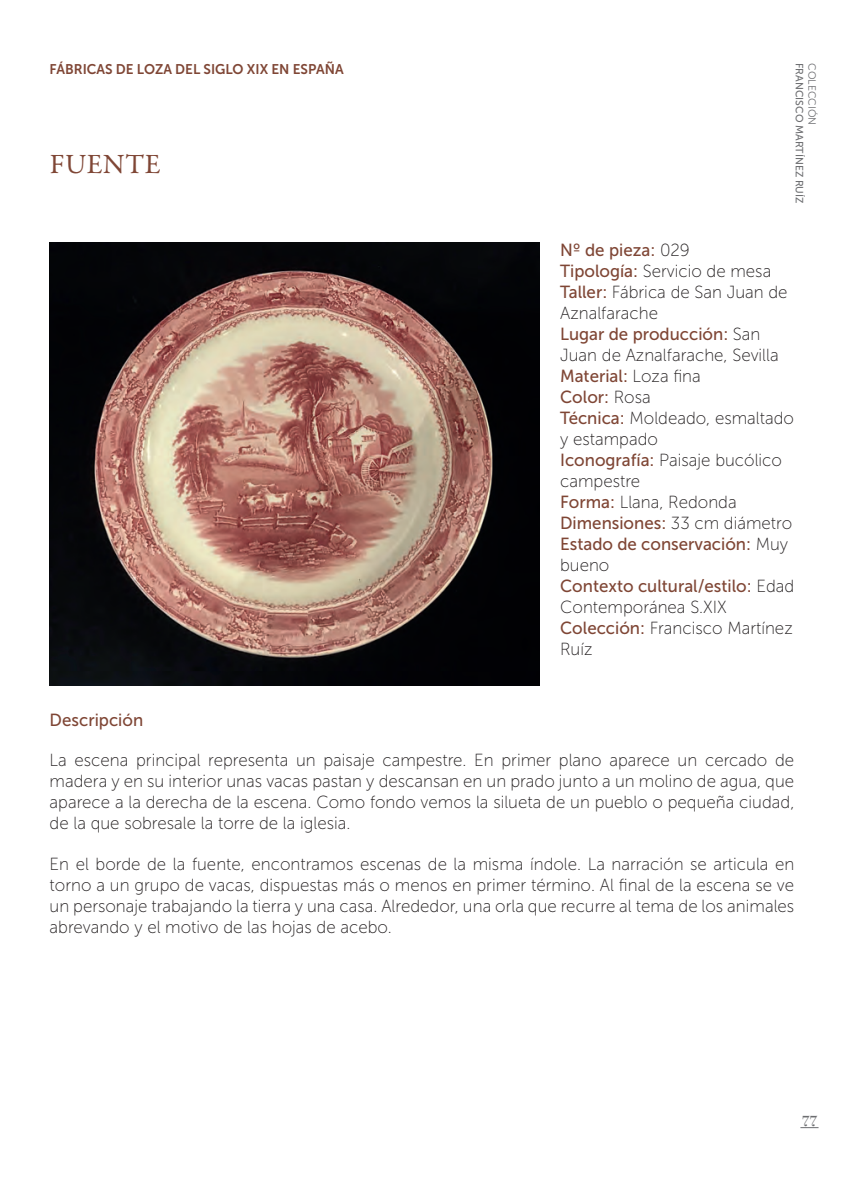
<style>
.page{position:relative;width:844px;height:1191px;background:#fff}
.page>*{position:absolute;margin:0;border:0;box-sizing:border-box;transform-origin:0 0}
.t1{font:28px "Garamond Premr Pro";letter-spacing:.02em;color:#7f4635}
.t2{font:17.5px/21px "Museo Sans 100";color:#231f20;scale:.96 1}
.t3{font:17.5px/21px "Museo Sans 500";color:#7f4635;scale:.96 1}
.t4{font:15.75px "Filosofia Unicase OT";color:#6c6d70}
.t5{font:14px "Museo Sans 700";color:#7f4635;scale:.96 1}
.t6{font:10.5px "Museo Sans 500";color:#6c6d70}
.t7{font:10.5px "Museo Sans 300";color:#6c6d70}
.s1{font-family:"Museo Sans 100";color:#231f20}
.s2{font-family:"Museo Sans 500";color:#7f4635}
</style>
<div class="page">
<img style="left:50px;top:242px;width:489px;height:443px">
<svg style="left:800px;top:1127px;width:18px;height:1px"></svg>
<p class="t5" style="left:50px;top:61px;width:308px">FÁBRICAS DE LOZA DEL SIGLO XIX EN ESPAÑA</p>
<h1 class="t1" style="left:50px;top:147px;width:112px">FUENTE</h1>
<p class="t6" style="left:804px;top:63px;width:142px;rotate:90deg">FRANCISCO MARTÍNEZ RUÍZ</p>
<p class="t7" style="left:817px;top:63px;width:64px;rotate:90deg">COLECCIÓN</p>
<p class="t3" style="left:560px;top:239px;width:137px">Nº de pieza: <span class="s1">029</span></p>
<p class="t2" style="left:560px;top:260px;width:238px"><span class="s2">Tipología:</span> Servicio de mesa<br><span class="s2">Taller:</span> Fábrica de San Juan de<br>Aznalfarache</p>
<p class="t3" style="left:560px;top:323px;width:210px">Lugar de producción: <span class="s1">San</span></p>
<p class="t2" style="left:560px;top:344px;width:229px">Juan de Aznalfarache, Sevilla</p>
<p class="t3" style="left:560px;top:365px;width:148px">Material: <span class="s1">Loza fina<br></span>Color: <span class="s1">Rosa</span></p>
<p class="t2" style="left:560px;top:407px;width:245px"><span class="s2">Técnica:</span> Moldeado, esmaltado y estampado<br><span class="s2">Iconografía:</span> Paisaje bucólico campestre<br><span class="s2">Forma:</span> Llana, Redonda</p>
<p class="t3" style="left:560px;top:512px;width:243px">Dimensiones: <span class="s1">33 cm diámetro<br></span>Estado de conservación: <span class="s1">Muy</span></p>
<p class="t2" style="left:560px;top:554px;width:53px">bueno</p>
<p class="t3" style="left:560px;top:575px;width:245px">Contexto cultural/estilo: <span class="s1">Edad</span></p>
<p class="t2" style="left:560px;top:596px;width:244px">Contemporánea S.XIX<br><span class="s2">Colección:</span> Francisco Martínez<br>Ruíz</p>
<p class="t3" style="left:50px;top:709px;width:99px">Descripción</p>
<p class="t2" style="left:50px;top:750px;width:777px;text-align:justify">La escena principal representa un paisaje campestre. En primer plano aparece un cercado de madera y en su interior unas vacas pastan y descansan en un prado junto a un molino de agua, que aparece a la derecha de la escena. Como fondo vemos la silueta de un pueblo o pequeña ciudad, de la que sobresale la torre de la iglesia.</p>
<p class="t2" style="left:50px;top:854px;width:777px;text-align:justify">En el borde de la fuente, encontramos escenas de la misma índole. La narración se articula en torno a un grupo de vacas, dispuestas más o menos en primer término. Al final de la escena se ve un personaje trabajando la tierra y una casa. Alrededor, una orla que recurre al tema de los animales abrevando y el motivo de las hojas de acebo.</p>
<p class="t4" style="left:801px;top:1111px;width:17px">77</p>
</div>
